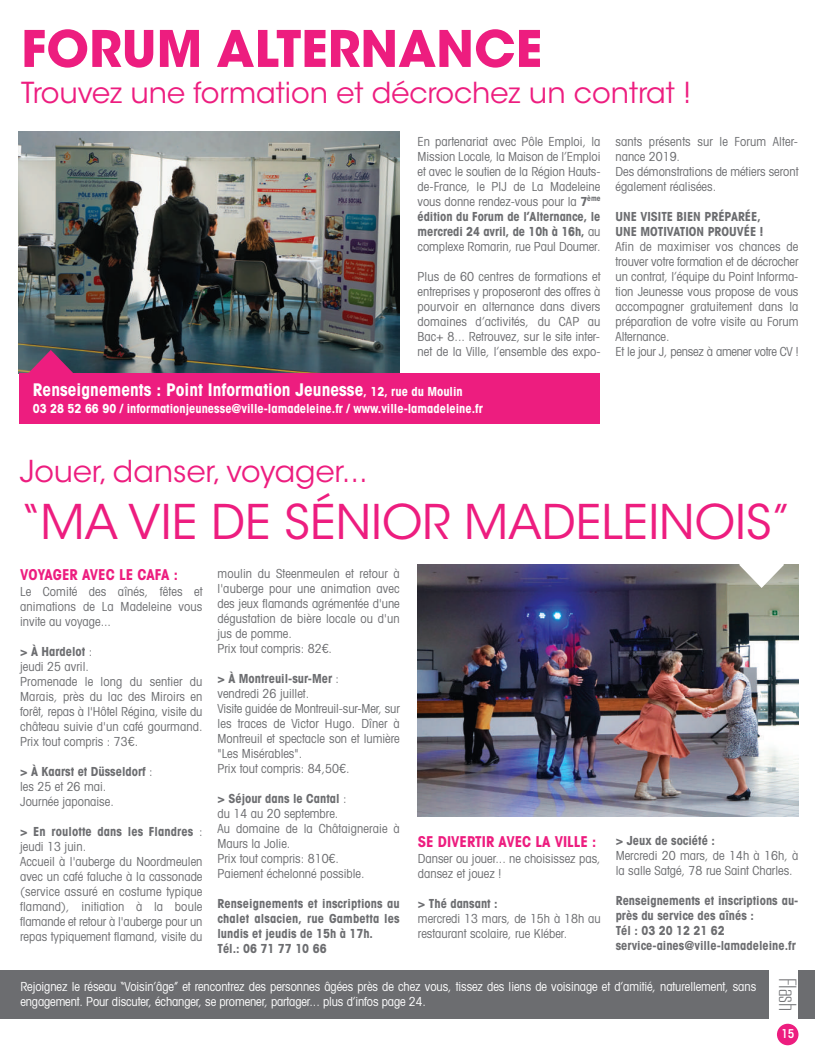
<style>
.page{position:relative;width:815px;height:1063px;background:#fff}
.page>*{position:absolute;margin:0;border:0;box-sizing:border-box;transform-origin:0 0}
.t1{font:700 50px "ITC Avant Garde Std";color:#ed1d7f}
.t2{font:47.5px "ITC Avant Garde Std";color:#ed1d7f}
.t3{font:30px "ITC Avant Garde Std";color:#ed1d7f}
.t4{font:28.75px "ITC Avant Garde Std";color:#ed1d7f}
.t5{font:300 24.5px "RB No 2";color:#6c6d70}
.t6{font:700 condensed 17.5px "Avant Garde LT";color:#fff}
.t7{font:700 condensed 15px "Avant Garde LT";color:#ed1d7f}
.t8{font:condensed 12.5px/15px "Avant Garde LT";color:#6c6d70}
.t9{font:700 condensed 12.5px/15px "Avant Garde LT";color:#6c6d70}
.t10{font:condensed 12.5px/15px "Avant Garde LT";letter-spacing:-.005em;color:#fff}
.t11{font:700 condensed 12.5px "Avant Garde LT";color:#fff}
.t12{font:600 condensed 12px "ITC Avant Garde Std";color:#fff}
.s1{font-weight:700}
.s2{font-size:12.5px}
</style>
<div class="page">
<div style="left:777px;top:1024px;width:21px;height:21px;background:#ed1d7f;border-radius:50%"></div>
<hr style="left:0;top:970px;width:1px;height:49px;background:#6c6d70">
<img style="left:19px;top:132px;width:381px;height:241px">
<svg style="left:28px;top:350px;width:45px;height:23px"></svg>
<div style="left:19px;top:373px;width:580px;height:51px;background:#ed1d7f"></div>
<div style="left:1px;top:970px;width:814px;height:49px;background:#6c6d70"></div>
<div style="left:770px;top:968px;width:28px;height:52px;background:#fff"></div>
<img style="left:418px;top:564px;width:380px;height:253px">
<svg style="left:739px;top:564px;width:45px;height:24px"></svg>
<h1 class="t1" style="left:21px;top:30px;width:522px">FORUM ALTERNANCE</h1>
<h3 class="t4" style="left:21px;top:82px;width:672px">Trouvez une formation et décrochez un contrat !</h3>
<p class="t8" style="left:418px;top:135px;width:184px;text-align:justify">En partenariat avec Pôle Emploi, la Mission Locale, la Maison de l’Emploi et avec le soutien de la Région Hauts&shy;de-France, le PIJ de La Madeleine vous donne rendez-vous pour la <span class="s1">7</span><sup>ème </sup><span class="s1">édition du Forum de l’Alternance, le mercredi 24 avril, de 10h à 16h,</span> au complexe Romarin, rue Paul Doumer.</p>
<p class="t8" style="left:418px;top:270px;width:184px;text-align:justify">Plus de 60 centres de formations et entreprises y proposeront des offres à pourvoir en alternance dans divers domaines d’activités, du CAP au Bac+ 8... Retrouvez, sur le site inter&shy;net de la Ville, l’ensemble des expo-</p>
<p class="t8" style="left:615px;top:135px;width:184px">sants présents sur le Forum Alter&shy;nance 2019.<br>Des démonstrations de métiers seront également réalisées.</p>
<p class="t9" style="left:615px;top:210px;width:149px">UNE VISITE BIEN PRÉPARÉE,<br>UNE MOTIVATION PROUVÉE !</p>
<p class="t8" style="left:615px;top:240px;width:184px">Afin de maximiser vos chances de trouver votre formation et de décrocher un contrat, l’équipe du Point Informa&shy;tion Jeunesse vous propose de vous accompagner gratuitement dans la préparation de votre visite au Forum Alternance.<br>Et le jour J, pensez à amener votre CV !</p>
<h3 class="t6" style="left:33px;top:383px;width:431px">Renseignements : Point Information Jeunesse<span class="s2">, 12, rue du Moulin</span></h3>
<p class="t11" style="left:33px;top:404px;width:451px">03 28 52 66 90 / informationjeunesse@ville-lamadeleine.fr / www.ville-lamadeleine.fr</p>
<h3 class="t3" style="left:20px;top:459px;width:349px">Jouer, danser, voyager...</h3>
<h2 class="t2" style="left:20px;top:504px;width:774px">“MA VIE DE SÉNIOR MADELEINOIS”</h2>
<p class="t7" style="left:20px;top:569px;width:159px">VOYAGER AVEC LE CAFA :</p>
<p class="t8" style="left:20px;top:585px;width:184px;text-align:justify">Le Comité des aînés, fêtes et animations de La Madeleine vous invite au voyage...</p>
<p class="t8" style="left:20px;top:645px;width:184px"><span class="s1">&gt; À Hardelot</span> :<br>jeudi 25 avril.<br>Promenade le long du sentier du<br>Marais, près du lac des Miroirs en forêt, repas à l'Hôtel Régina, visite du château suivie d'un café gourmand.<br>Prix tout compris : 73€.</p>
<p class="t8" style="left:20px;top:765px;width:134px"><span class="s1">&gt; À Kaarst et Düsseldorf</span> : les 25 et 26 mai.<br>Journée japonaise.</p>
<p class="t8" style="left:20px;top:825px;width:184px"><span class="s1">&gt; En roulotte dans les Flandres</span> : jeudi 13 juin.<br>Accueil à l'auberge du Noordmeulen avec un café faluche à la cassonade (service assuré en costume typique flamand), initiation à la boule flamande et retour à l'auberge pour un repas typiquement flamand, visite du</p>
<p class="t8" style="left:217px;top:567px;width:184px">moulin du Steenmeulen et retour à l'auberge pour une animation avec des jeux flamands agrémentée d'une dégustation de bière locale ou d'un jus de pomme.<br>Prix tout compris: 82€.</p>
<p class="t8" style="left:217px;top:672px;width:184px"><span class="s1">&gt; À Montreuil-sur-Mer</span> :<br>vendredi 26 juillet.<br>Visite guidée de Montreuil-sur-Mer, sur les traces de Victor Hugo. Dîner à<br>Montreuil et spectacle son et lumière "Les Misérables".<br>Prix tout compris: 84,50€.</p>
<p class="t8" style="left:217px;top:792px;width:184px"><span class="s1">&gt; Séjour dans le Cantal</span> :<br>du 14 au 20 septembre.<br>Au domaine de la Châtaigneraie à<br>Maurs la Jolie.<br>Prix tout compris: 810€.<br>Paiement échelonné possible.</p>
<p class="t9" style="left:217px;top:897px;width:184px">Renseignements et inscriptions au chalet alsacien, rue Gambetta les lundis et jeudis de 15h à 17h.<br>Tél.: 06 71 77 10 66</p>
<p class="t9" style="left:616px;top:835px;width:101px">&gt; Jeux de société :</p>
<p class="t8" style="left:616px;top:850px;width:184px">Mercredi 20 mars, de 14h à 16h, à la salle Satgé, 78 rue Saint Charles.</p>
<p class="t9" style="left:616px;top:895px;width:184px">Renseignements et inscriptions au&shy;près du service des aînés :<br>Tél : 03 20 12 21 62 service-aines@ville-lamadeleine.fr</p>
<p class="t7" style="left:418px;top:836px;width:180px">SE DIVERTIR AVEC LA VILLE :</p>
<p class="t8" style="left:418px;top:853px;width:184px">Danser ou jouer... ne choisissez pas, dansez et jouez !</p>
<p class="t9" style="left:418px;top:898px;width:81px">&gt; Thé dansant :</p>
<p class="t8" style="left:418px;top:913px;width:184px">mercredi 13 mars, de 15h à 18h au restaurant scolaire, rue Kléber.</p>
<p class="t10" style="left:20px;top:980px;width:737px">Rejoignez le réseau “Voisin’âge” et rencontrez des personnes âgées près de chez vous, tissez des liens de voisinage et d’amitié, naturellement, sans engagement. Pour discuter, échanger, se promener, partager... plus d’infos page 24.</p>
<h3 class="t5" style="left:796px;top:978px;width:35px;rotate:90deg">Flash</h3>
<p class="t12" style="left:781px;top:1029px;width:14px">15</p>
</div>
